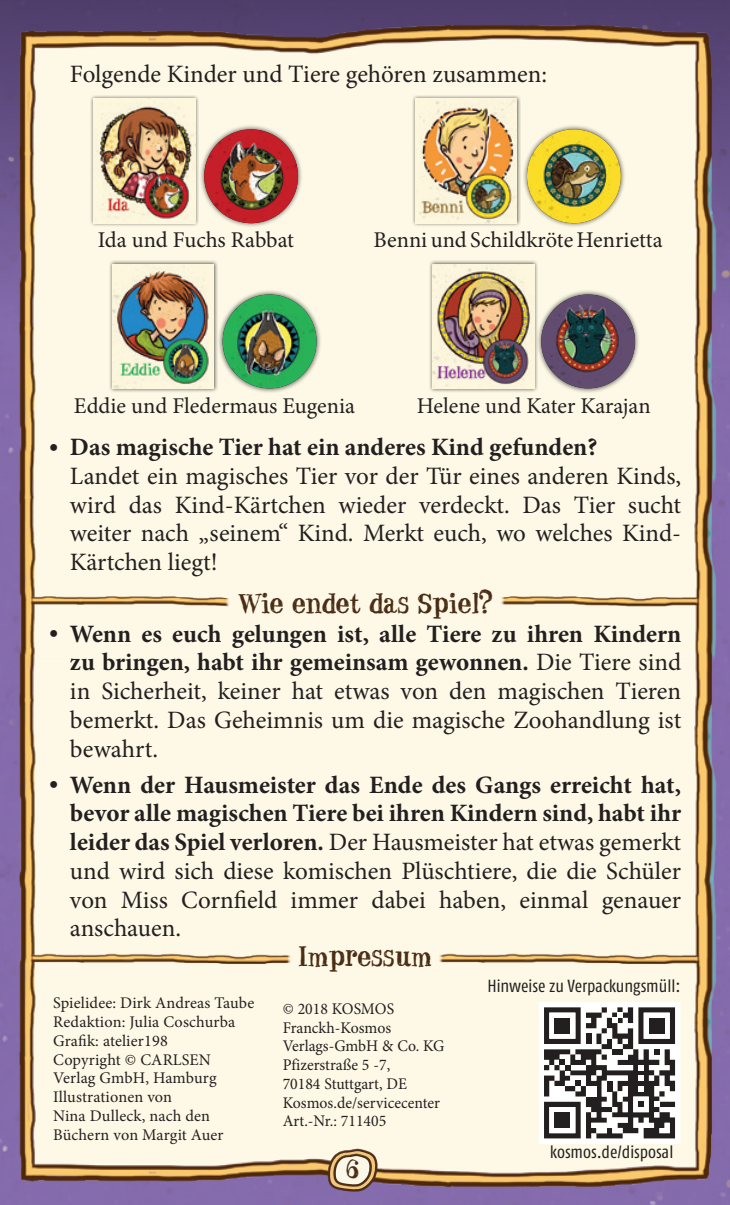
<style>
.page{position:relative;width:730px;height:1205px;background:#fff}
.page>*{position:absolute;margin:0;border:0;box-sizing:border-box;transform-origin:0 0}
.t1{font:27.5px "Blue Century";letter-spacing:.04em;color:#4b2c15}
.t2{font:25px/28.8px "Minion Pro";color:#231f20;text-align:justify}
.t3{font:700 25px "Minion Pro";color:#231f20}
.t4{font:25px "Blue Century";color:#4c2f16}
.t5{font:22.5px "Minion Pro";color:#231f20}
.t6{font:condensed 17.5px "Fago OT";letter-spacing:-.005em;color:#231f20}
.t7{font:16.25px/18.8px "Minion Pro";color:#231f20}
.s1{font-weight:700}
</style>
<div class="page">
<img style="left:0;top:886px;width:730px;height:319px">
<img style="left:0;top:0;width:730px;height:276px">
<img style="left:0;top:276px;width:730px;height:169px">
<img style="left:0;top:445px;width:730px;height:203px">
<img style="left:0;top:648px;width:730px;height:238px">
<svg style="left:327px;top:1146px;width:53px;height:47px;background:#c0ac99"></svg>
<div style="left:217px;top:289px;width:105px;height:105px;background:#231f20;opacity:.75"></div>
<img style="left:223px;top:294px;width:93px;height:94px;border-radius:47px">
<div style="left:109px;top:260px;width:109px;height:133px;background:#231f20;opacity:.75"></div>
<img style="left:112px;top:264px;width:102px;height:124px">
<div style="left:429px;top:260px;width:109px;height:133px;background:#231f20;opacity:.75"></div>
<img style="left:432px;top:264px;width:102px;height:124px">
<div style="left:536px;top:289px;width:104px;height:105px;background:#231f20;opacity:.75"></div>
<img style="left:541px;top:294px;width:94px;height:94px;border-radius:47px">
<img style="left:30px;top:572px;width:199px;height:54px">
<img style="left:30px;top:930px;width:261px;height:53px">
<img style="left:501px;top:572px;width:198px;height:54px">
<img style="left:439px;top:930px;width:260px;height:53px">
<div style="left:199px;top:124px;width:104px;height:104px;background:#231f20;opacity:.75"></div>
<img style="left:204px;top:129px;width:94px;height:94px;border-radius:47px">
<div style="left:90px;top:95px;width:109px;height:133px;background:#231f20;opacity:.75"></div>
<img style="left:94px;top:99px;width:101px;height:124px">
<div style="left:522px;top:124px;width:104px;height:104px;background:#231f20;opacity:.75"></div>
<img style="left:527px;top:129px;width:94px;height:94px;border-radius:47px">
<div style="left:412px;top:95px;width:109px;height:133px;background:#231f20;opacity:.75"></div>
<img style="left:415px;top:99px;width:102px;height:124px">
<svg style="left:539px;top:1002px;width:141px;height:142px"></svg>
<div style="left:554px;top:1018px;width:16px;height:15px;background:#231f20"></div>
<div style="left:649px;top:1018px;width:16px;height:15px;background:#231f20"></div>
<div style="left:554px;top:1112px;width:16px;height:16px;background:#231f20"></div>
<p class="t2" style="left:70px;top:60px;width:479px">Folgende Kinder und Tiere gehören zusammen:</p>
<p class="t5" style="left:98px;top:225px;width:198px">Ida und Fuchs Rabbat</p>
<p class="t5" style="left:373px;top:225px;width:291px">Benni und Schildkröte Henrietta</p>
<p class="t5" style="left:74px;top:391px;width:283px">Eddie und Fledermaus Eugenia</p>
<p class="t5" style="left:417px;top:391px;width:235px">Helene und Kater Karajan</p>
<p class="t3" style="left:49px;top:429px;width:550px">• Das magische Tier hat ein anderes Kind gefunden?</p>
<p class="t2" style="left:70px;top:461px;width:613px">Landet ein magisches Tier vor der Tür eines anderen Kinds, wird das Kind-Kärtchen wieder verdeckt. Das Tier sucht weiter nach „seinem“ Kind. Merkt euch, wo welches Kind-Kärtchen liegt!</p>
<p class="t1" style="left:238px;top:585px;width:254px">Wie endet das Spiel?</p>
<p class="t2" style="left:70px;top:619px;width:613px;text-indent:-21px"><span class="s1">• Wenn es euch gelungen ist, alle Tiere zu ihren Kindern zu bringen, habt ihr gemeinsam gewonnen.</span> Die Tiere sind in Sicherheit, keiner hat etwas von den magischen Tieren bemerkt. Das Geheimnis um die magische Zoohandlung ist bewahrt.</p>
<p class="t2" style="left:70px;top:770px;width:613px;text-indent:-21px"><span class="s1">• Wenn der Hausmeister das Ende des Gangs erreicht hat, bevor alle magischen Tiere bei ihren Kindern sind, habt ihr leider das Spiel verloren.</span> Der Hausmeister hat etwas gemerkt und wird sich diese komischen Plüschtiere, die die Schüler von Miss Cornfield immer dabei haben, einmal genauer anschauen.</p>
<p class="t7" style="left:53px;top:994px;width:203px">Spielidee: Dirk Andreas Taube</p>
<p class="t7" style="left:53px;top:1012px;width:184px">Redaktion: Julia Coschurba</p>
<p class="t7" style="left:53px;top:1031px;width:116px">Grafik: atelier198</p>
<p class="t7" style="left:53px;top:1050px;width:165px">Copyright © CARLSEN<br>Verlag GmbH, Hamburg</p>
<p class="t7" style="left:53px;top:1087px;width:172px">Illustrationen von<br>Nina Dulleck, nach den<br>Büchern von Margit Auer</p>
<p class="t1" style="left:299px;top:938px;width:134px">Impressum</p>
<p class="t7" style="left:283px;top:999px;width:163px">© 2018 KOSMOS<br>Franckh-Kosmos<br>Verlags-GmbH &amp; Co. KG<br>Pfizerstraße 5 -7,<br>70184 Stuttgart, DE<br>Kosmos.de/servicecenter</p>
<p class="t7" style="left:283px;top:1112px;width:105px">Art.-Nr.: 711405</p>
<p class="t4" style="left:346px;top:1153px;width:14px">6</p>
<p class="t6" style="left:487px;top:975px;width:195px">Hinweise zu Verpackungsmüll:</p>
<p class="t6" style="left:550px;top:1141px;width:125px">kosmos.de/disposal</p>
</div>
